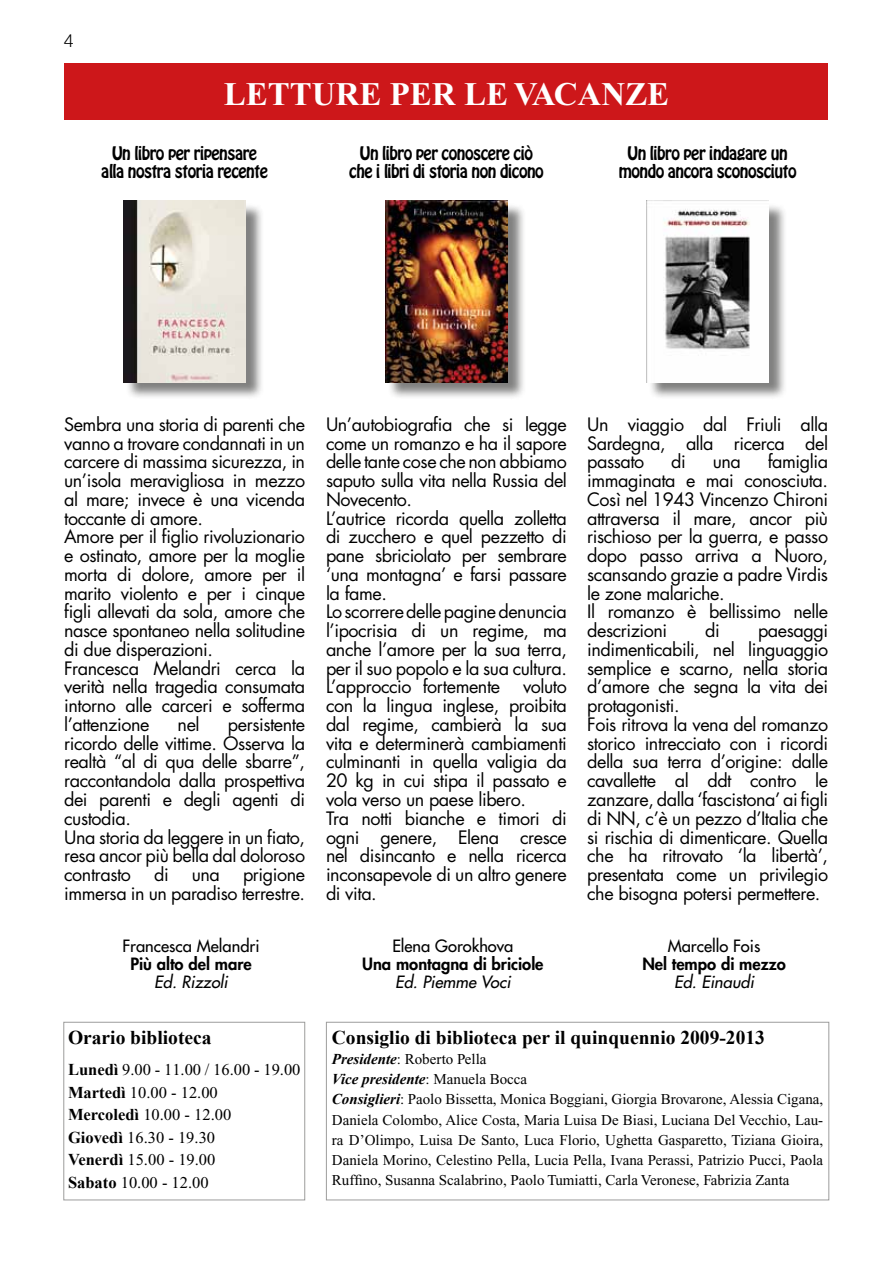
<style>
.page{position:relative;width:893px;height:1263px;background:#fff}
.page>*{position:absolute;margin:0;border:0;box-sizing:border-box;transform-origin:0 0}
.t1{font:700 33px "Times New Roman";color:#fff}
.t2{font:700 19.5px "Times New Roman";color:#000}
.t3{font:18px/18.8px "Futura";letter-spacing:-.025em;color:#000}
.t4{font:300 18px "Helvetica Neue";color:#000}
.t5{font:16.5px/18px "Hobo Std";letter-spacing:-.03em;color:#000;text-align:center;scale:.95 1}
.t6{font:16.5px/22.5px "Times New Roman";color:#000}
.t7{font:800 16.5px "Futura CE";color:#000}
.t8{font:16.5px "Futura";color:#000}
.t9{font:italic 16.5px "Futura";color:#000}
.t10{font:15px/20.2px "Times New Roman";color:#000}
.s1{font-weight:700}
.s2{font-weight:700;font-style:italic}
</style>
<div class="page">
<div style="left:63px;top:1022px;width:242px;height:178px;border:1px solid #9d9d9c"></div>
<div style="left:326px;top:1022px;width:503px;height:178px;border:1px solid #9d9d9c"></div>
<div style="left:125px;top:203px;width:139px;height:197px;background:#575756;opacity:.75"></div>
<img style="left:123px;top:201px;width:123px;height:181px">
<div style="left:387px;top:203px;width:139px;height:197px;background:#575756;opacity:.75"></div>
<img style="left:385px;top:201px;width:122px;height:181px">
<div style="left:648px;top:203px;width:139px;height:197px;background:#575756;opacity:.75"></div>
<img style="left:646px;top:201px;width:123px;height:181px">
<div style="left:65px;top:64px;width:763px;height:56px;background:#cd171a"></div>
<p class="t4" style="left:64px;top:30px;width:12px">4</p>
<h1 class="t1" style="left:224px;top:76px;width:447px">LETTURE PER LE VACANZE</h1>
<p class="t5" style="left:101px;top:144px;width:177px">Un libro per ripensare alla nostra storia recente</p>
<p class="t5" style="left:349px;top:144px;width:206px">Un libro per conoscere ciò che i libri di storia non dicono</p>
<p class="t5" style="left:619px;top:144px;width:189px">Un libro per indagare un mondo ancora sconosciuto</p>
<p class="t3" style="left:64px;top:415px;width:242px">Sembra una storia di parenti che vanno a trovare condannati in un carcere di massima sicurezza, in un’isola meravigliosa in mezzo al mare; invece è una vicenda toccante di amore.<br>Amore per il figlio rivoluzionario e ostinato, amore per la moglie morta di dolore, amore per il marito violento e per i cinque figli allevati da sola, amore che nasce spontaneo nella solitudine di due disperazioni.<br>Francesca Melandri cerca la verità nella tragedia consumata intorno alle carceri e sofferma l’attenzione</p>
<p class="t3" style="left:178px;top:715px;width:24px">nel</p>
<p class="t3" style="left:64px;top:715px;width:242px;text-indent:164px">persistente ricordo delle vittime. Osserva la realtà “al di qua delle sbarre”, raccontandola dalla prospettiva dei parenti e degli agenti di custodia.<br>Una storia da leggere in un fiato, resa ancor più bella dal doloroso contrasto</p>
<p class="t3" style="left:154px;top:865px;width:16px">di</p>
<p class="t3" style="left:192px;top:865px;width:30px">una</p>
<p class="t3" style="left:64px;top:865px;width:242px;text-align:right">prigione<br>immersa in un paradiso terrestre.</p>
<p class="t8" style="left:122px;top:935px;width:139px">Francesca Melandri</p>
<p class="t7" style="left:130px;top:952px;width:123px">Più alto del mare</p>
<p class="t9" style="left:154px;top:971px;width:75px">Ed. Rizzoli</p>
<p class="t2" style="left:68px;top:1024px;width:145px">Orario biblioteca</p>
<p class="t6" style="left:68px;top:1059px;width:234px"><span class="s1">Lunedì</span> 9.00 - 11.00 / 16.00 - 19.00<br><span class="s1">Martedì</span> 10.00 - 12.00<br><span class="s1">Mercoledì</span> 10.00 - 12.00<br><span class="s1">Giovedì</span> 16.30 - 19.30<br><span class="s1">Venerdì</span> 15.00 - 19.00<br><span class="s1">Sabato</span> 10.00 - 12.00</p>
<p class="t3" style="left:326px;top:415px;width:242px">Un’autobiografia che si legge come un romanzo e ha il sapore delle tante cose che non abbiamo saputo sulla vita nella Russia del<br>Novecento.<br>L’autrice ricorda quella zolletta di zucchero e quel pezzetto di pane sbriciolato per sembrare ‘una montagna’ e farsi passare la fame.<br>Lo scorrere delle pagine denuncia l’ipocrisia di un regime, ma anche l’amore per la sua terra, per il suo popolo e la sua cultura.<br>L’approccio fortemente</p>
<p class="t3" style="left:326px;top:677px;width:242px;text-indent:197px">voluto con la lingua inglese, proibita dal regime, cambierà la sua vita e determinerà cambiamenti culminanti in quella valigia da<br>20 kg in cui stipa il passato e vola verso un paese libero.<br>Tra notti bianche e timori di ogni genere, Elena cresce nel disincanto e nella ricerca inconsapevole di un altro genere di vita.</p>
<p class="t8" style="left:392px;top:935px;width:123px">Elena Gorokhova</p>
<p class="t7" style="left:362px;top:952px;width:183px">Una montagna di briciole</p>
<p class="t9" style="left:395px;top:971px;width:117px">Ed. Piemme Voci</p>
<p class="t3" style="left:587px;top:415px;width:242px;text-align:justify">Un viaggio dal Friuli alla Sardegna, alla ricerca del passato</p>
<p class="t3" style="left:587px;top:452px;width:242px;text-indent:181px">famiglia immaginata e mai conosciuta.<br>Così nel 1943 Vincenzo Chironi attraversa il mare, ancor più rischioso per la guerra, e passo dopo passo arriva a Nuoro, scansando grazie a padre Virdis le zone malariche.<br>Il romanzo è bellissimo nelle descrizioni</p>
<p class="t3" style="left:671px;top:452px;width:16px">di</p>
<p class="t3" style="left:713px;top:452px;width:30px">una</p>
<p class="t3" style="left:705px;top:621px;width:16px">di</p>
<p class="t3" style="left:587px;top:621px;width:242px;text-indent:171px">paesaggi indimenticabili, nel linguaggio semplice e scarno, nella storia d’amore che segna la vita dei protagonisti.<br>Fois ritrova la vena del romanzo storico intrecciato con i ricordi della sua terra d’origine: dalle cavallette al ddt contro le zanzare, dalla ‘fascistona’ ai figli di NN, c’è un pezzo d’Italia che si rischia di dimenticare. Quella che ha ritrovato ‘la libertà’, presentata come un privilegio che bisogna potersi permettere.</p>
<p class="t8" style="left:668px;top:935px;width:94px">Marcello Fois</p>
<p class="t7" style="left:642px;top:952px;width:145px">Nel tempo di mezzo</p>
<p class="t9" style="left:674px;top:971px;width:81px">Ed. Einaudi</p>
<p class="t2" style="left:332px;top:1024px;width:435px">Consiglio di biblioteca per il quinquennio 2009-2013</p>
<p class="t10" style="left:332px;top:1049px;width:493px"><span class="s2">Presidente</span>: Roberto Pella<br><span class="s2">Vice presidente</span>: Manuela Bocca<br><span class="s2">Consiglieri</span>: Paolo Bissetta, Monica Boggiani, Giorgia Brovarone, Alessia Cigana, Daniela Colombo, Alice Costa, Maria Luisa De Biasi, Luciana Del Vecchio, Lau&shy;ra D’Olimpo, Luisa De Santo, Luca Florio, Ughetta Gasparetto, Tiziana Gioira, Daniela Morino, Celestino Pella, Lucia Pella, Ivana Perassi, Patrizio Pucci, Paola Ruffino, Susanna Scalabrino, Paolo Tumiatti, Carla Veronese, Fabrizia Zanta</p>
</div>
